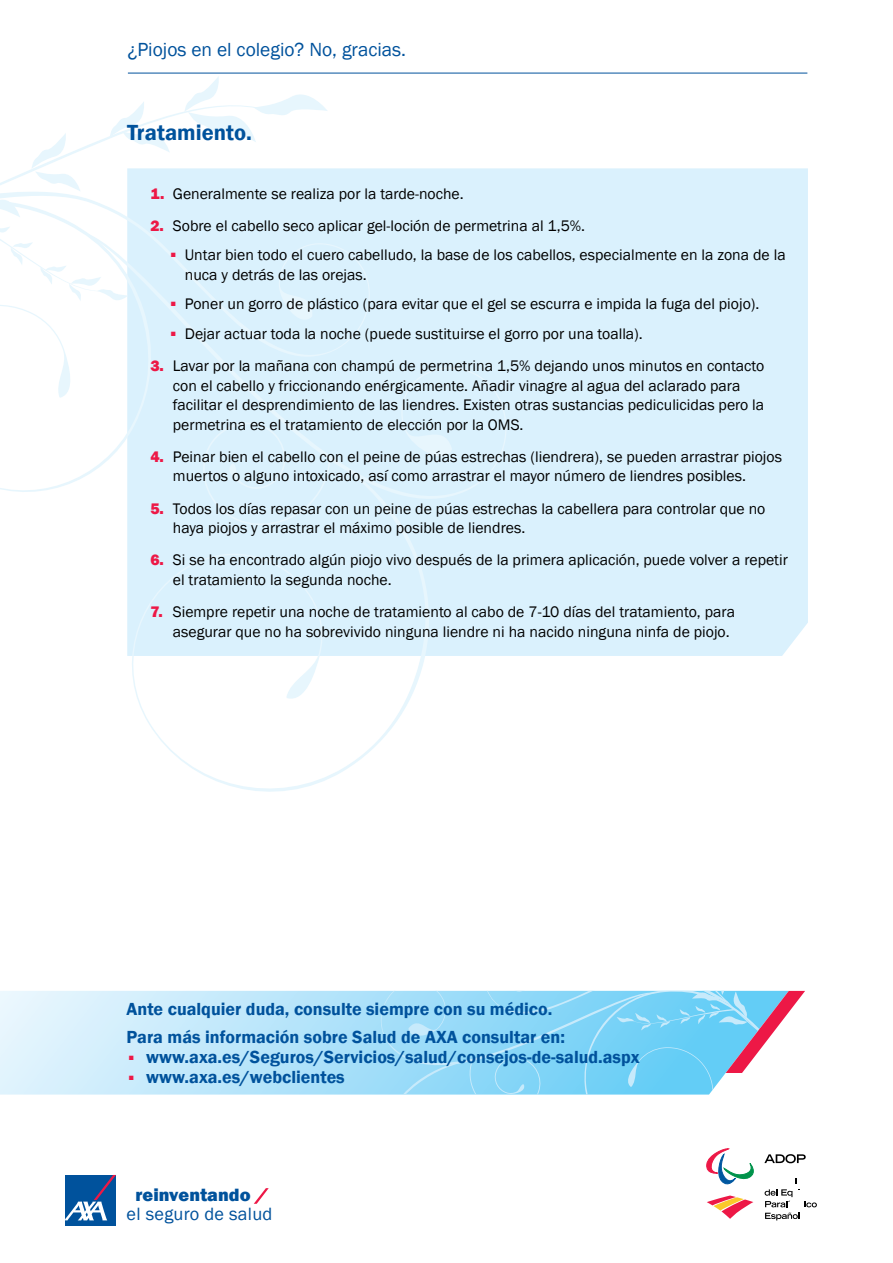
<style>
.page{position:relative;width:893px;height:1263px;background:#fff}
.page>*{position:absolute;margin:0;border:0;box-sizing:border-box;transform-origin:0 0}
.t1{font:39px "Franklin Gothic";color:#ed1846}
.t2{font:600 22.5px "Franklin Gothic";color:#00529c}
.t3{font:19.5px "Franklin Gothic";color:#00529c}
.t4{font:18.3px "Franklin Gothic";letter-spacing:.015em;color:#00529c}
.t5{font:800 18.3px "Franklin Gothic";color:#00529c}
.t6{font:600 18px/28px "Franklin Gothic";color:#00529c}
.t7{font:15.75px/19.5px "Franklin Gothic";color:#000}
.s1{font-weight:800;color:#ed1846}
</style>
<div class="page">
<svg style="left:254px;top:1188px;width:15px;height:16px"></svg>
<div style="left:65px;top:1175px;width:51px;height:51px;background:#00529c"></div>
<svg style="left:65px;top:1175px;width:51px;height:45px"></svg>
<svg style="left:765px;top:1178px;width:52px;height:42px"></svg>
<svg style="left:764px;top:1154px;width:42px;height:9px"></svg>
<svg style="left:707px;top:1195px;width:46px;height:24px"></svg>
<svg style="left:706px;top:1148px;width:48px;height:37px"></svg>
<svg style="left:0;top:991px;width:368px;height:103px;background:#c6eafb"></svg>
<svg style="left:368px;top:991px;width:437px;height:103px;background:#94d4f2"></svg>
<hr style="left:128px;top:73px;width:679px;height:1px;background:#00529c">
<div style="left:328px;top:168px;width:480px;height:488px;background:#daf1fd"></div>
<div style="left:156px;top:232px;width:353px;height:298px;background:#daf1fd"></div>
<svg style="left:111px;top:76px;width:217px;height:106px"></svg>
<svg style="left:0;top:131px;width:156px;height:361px"></svg>
<svg style="left:116px;top:456px;width:319px;height:336px;fill:#daf1fd"></svg>
<svg style="left:0;top:182px;width:370px;height:176px;fill:#daf1fd"></svg>
<p class="t3" style="left:128px;top:38px;width:280px">¿Piojos en el colegio? No, gracias.</p>
<p class="t2" style="left:127px;top:119px;width:126px">Tratamiento.</p>
<p class="t7" style="left:150px;top:184px;width:315px"><span class="s1">1.</span> Generalmente se realiza por la tarde-noche.</p>
<p class="t7" style="left:150px;top:216px;width:436px"><span class="s1">2.</span> Sobre el cabello seco aplicar gel-loción de permetrina al 1,5%.</p>
<p class="t1" style="left:168px;top:220px;width:11px">.</p>
<p class="t7" style="left:185px;top:246px;width:602px">Untar bien todo el cuero cabelludo, la base de los cabellos, especialmente en la zona de la nuca y detrás de las orejas.</p>
<p class="t1" style="left:168px;top:269px;width:11px">.</p>
<p class="t7" style="left:185px;top:295px;width:576px">Poner un gorro de plástico (para evitar que el gel se escurra e impida la fuga del piojo).</p>
<p class="t1" style="left:168px;top:299px;width:11px">.</p>
<p class="t7" style="left:185px;top:324px;width:459px">Dejar actuar toda la noche (puede sustituirse el gorro por una toalla).</p>
<p class="t7" style="left:173px;top:356px;width:593px;text-indent:-23px"><span class="s1">3.</span> Lavar por la mañana con champú de permetrina 1,5% dejando unos minutos en contacto con el cabello y friccionando enérgicamente. Añadir vinagre al agua del aclarado para facilitar el desprendimiento de las liendres. Existen otras sustancias pediculicidas pero la permetrina es el tratamiento de elección por la OMS.</p>
<p class="t7" style="left:173px;top:447px;width:611px;text-indent:-23px"><span class="s1">4.</span> Peinar bien el cabello con el peine de púas estrechas (liendrera), se pueden arrastrar piojos muertos o alguno intoxicado, así como arrastrar el mayor número de liendres posibles.</p>
<p class="t7" style="left:173px;top:499px;width:594px;text-indent:-23px"><span class="s1">5.</span> Todos los días repasar con un peine de púas estrechas la cabellera para controlar que no haya piojos y arrastrar el máximo posible de liendres.</p>
<p class="t7" style="left:173px;top:551px;width:617px;text-indent:-23px"><span class="s1">6.</span> Si se ha encontrado algún piojo vivo después de la primera aplicación, puede volver a repetir el tratamiento la segunda noche.</p>
<p class="t7" style="left:173px;top:602px;width:564px;text-indent:-22px"><span class="s1">7.</span> Siempre repetir una noche de tratamiento al cabo de 7-10 días del tratamiento, para asegurar que no ha sobrevivido ninguna liendre ni ha nacido ninguna ninfa de piojo.</p>
<p class="t6" style="left:127px;top:995px;width:440px">Ante cualquier duda, consulte siempre con su médico.<br>Para más información sobre Salud de AXA consultar en:</p>
<p class="t6" style="left:127px;top:1047px;width:515px;line-height:19.8px"><sup>.</sup> www.axa.es/Seguros/Servicios/salud/consejos-de-salud.aspx <sup>.</sup> www.axa.es/webclientes</p>
<p class="t5" style="left:135px;top:1182px;width:117px">reinventando</p>
<p class="t4" style="left:127px;top:1203px;width:147px">el seguro de salud</p>
</div>
